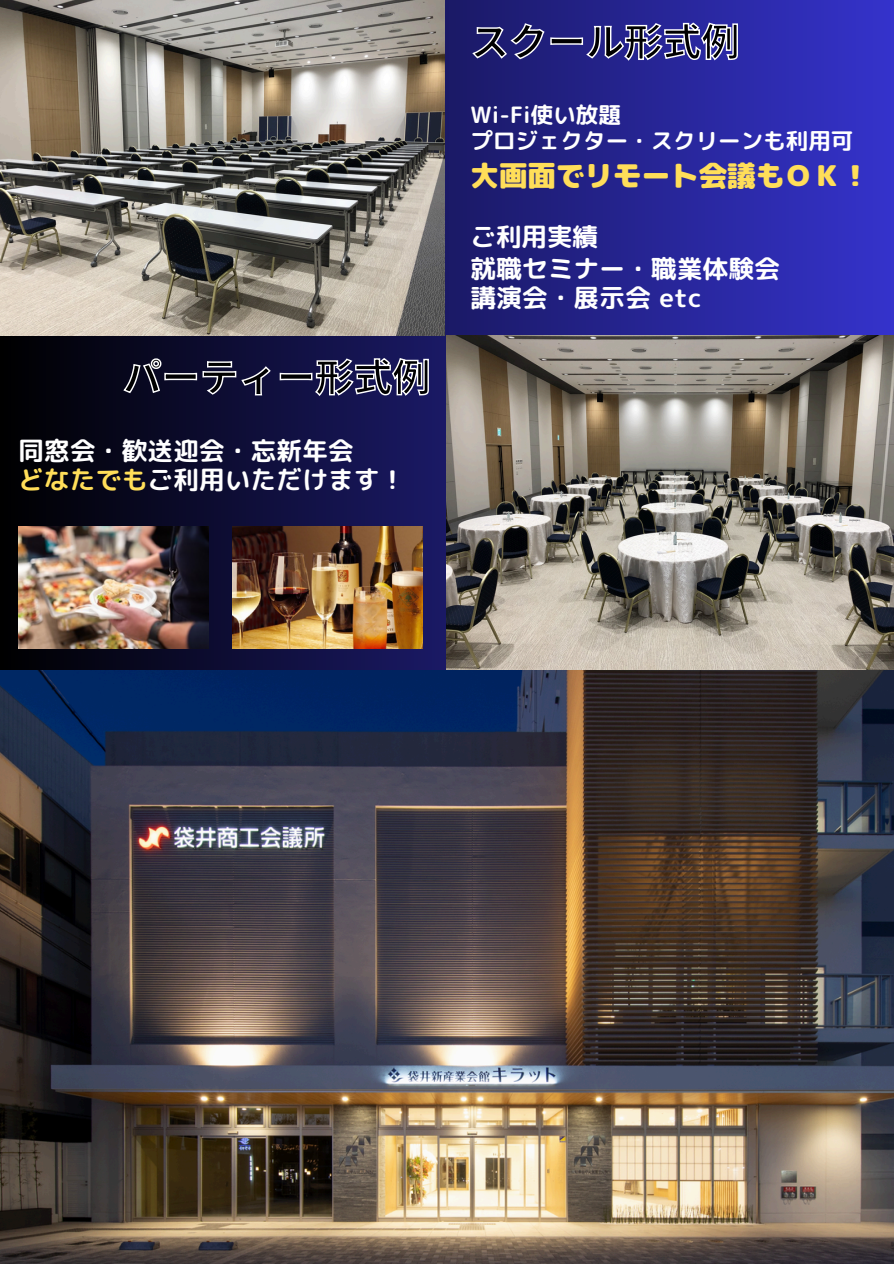
<style>
.page{position:relative;width:894px;height:1264px;background:#fff}
.page>*{position:absolute;margin:0;border:0;box-sizing:border-box;transform-origin:0 0}
.t1{font:700 38.4px "Noto Sans JP";color:#000}
.t2{font:28.5px "rounded mplus 1 p black";color:#ffde59}
.t3{font:25.5px/29.2px "rounded mplus 1 p bold";letter-spacing:.01em;color:#fff}
.t4{font:22.5px "rounded mplus 1 p bold";color:#fff}
.s1{color:#ffde59}
</style>
<div class="page">
<div style="left:0;top:0;width:893px;height:1263px;background:linear-gradient(to right,#020100,#3432cb)"></div>
<img style="left:446px;top:335px;width:447px;height:335px">
<img style="left:0;top:0;width:444px;height:335px">
<img style="left:18px;top:526px;width:191px;height:122px">
<img style="left:232px;top:526px;width:191px;height:122px">
<img style="left:0;top:670px;width:893px;height:593px">
<svg style="left:122px;top:352px;width:307px;height:45px"></svg>
<svg style="left:471px;top:17px;width:267px;height:45px"></svg>
<h1 class="t1" style="left:123px;top:347px;width:309px">パーティー形式例</h1>
<p class="t3" style="left:18px;top:435px;width:388px">同窓会・歓送迎会・忘新年会<br><span class="s1">どなたでも</span>ご利用いただけます！</p>
<h1 class="t1" style="left:470px;top:11px;width:270px">スクール形式例</h1>
<h3 class="t4" style="left:470px;top:98px;width:152px">Wi-Fi使い放題</h3>
<h3 class="t4" style="left:470px;top:124px;width:384px">プロジェクター・スクリーンも利用可</h3>
<p class="t2" style="left:470px;top:155px;width:400px">大画面でリモート会議もＯＫ！</p>
<p class="t3" style="left:470px;top:222px;width:129px">ご利用実績</p>
<p class="t3" style="left:470px;top:253px;width:311px">就職セミナー・職業体験会講演会・展示会 etc</p>
</div>
